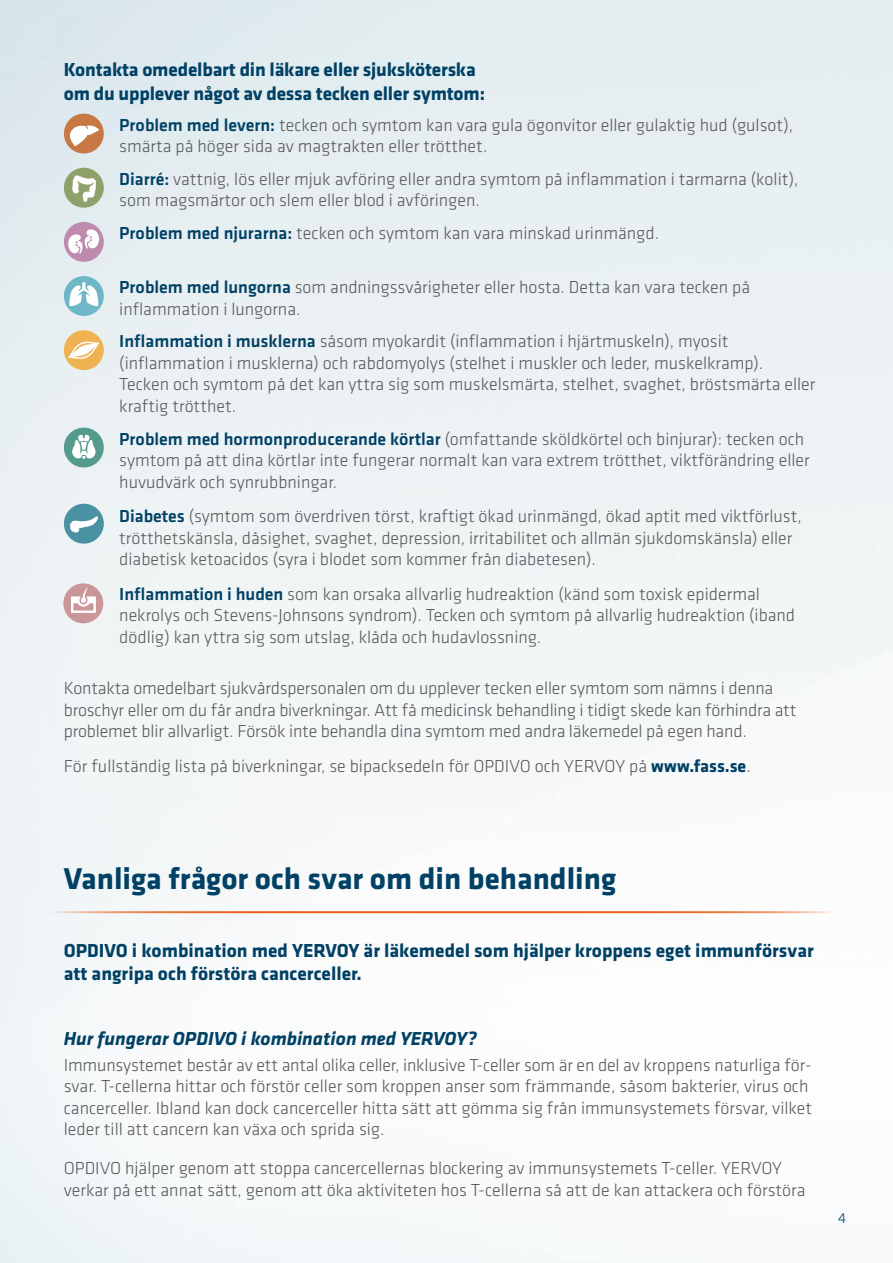
<style>
.page{position:relative;width:893px;height:1263px;background:#fff}
.page>*{position:absolute;margin:0;border:0;box-sizing:border-box;transform-origin:0 0}
.t1{font:700 31.2px "Klavika";color:#004165}
.t2{font:700 19.5px/23.4px "Klavika";color:#004165}
.t3{font:italic 700 19.5px "Klavika";color:#004165}
.t4{font:300 18px/21.6px "Klavika";color:#58585a}
.t5{font:300 15px "Klavika";color:#004165}
.s1{font-weight:500;color:#004165}
.s2{font-weight:700;color:#004165}
</style>
<div class="page">
<img style="left:0;top:0;width:893px;height:1263px">
<div style="left:64px;top:114px;width:40px;height:39px;background:#c77843;border-radius:50%"></div>
<svg style="left:69px;top:125px;width:32px;height:21px"></svg>
<div style="left:64px;top:168px;width:40px;height:40px;background:#90a06b;border-radius:50%"></div>
<svg style="left:72px;top:175px;width:24px;height:27px"></svg>
<div style="left:64px;top:222px;width:40px;height:40px;background:#be8aad;border-radius:50%"></div>
<svg style="left:68px;top:229px;width:32px;height:25px"></svg>
<div style="left:64px;top:276px;width:40px;height:40px;background:#6fb6c6;border-radius:50%"></div>
<svg style="left:69px;top:282px;width:30px;height:25px"></svg>
<div style="left:64px;top:330px;width:40px;height:40px;background:#eeb253;border-radius:50%"></div>
<svg style="left:68px;top:341px;width:31px;height:18px"></svg>
<div style="left:64px;top:428px;width:40px;height:39px;background:#549a8d;border-radius:50%"></div>
<svg style="left:72px;top:435px;width:24px;height:24px"></svg>
<div style="left:64px;top:504px;width:40px;height:40px;background:#4a91a4;border-radius:50%"></div>
<svg style="left:70px;top:516px;width:28px;height:17px"></svg>
<div style="left:64px;top:583px;width:39px;height:40px;background:#c99797;border-radius:50%"></div>
<svg style="left:71px;top:587px;width:25px;height:26px"></svg>
<hr style="left:47px;top:911px;width:784px;height:2px;background:#e95b10">
<p class="t2" style="left:64px;top:57px;width:423px">Kontakta omedelbart din läkare eller sjuksköterska om du upplever något av dessa tecken eller symtom:</p>
<p class="t4" style="left:119px;top:114px;width:675px"><span class="s1">Problem med levern:</span> tecken och symtom kan vara gula ögonvitor eller gulaktig hud (gulsot), smärta på höger sida av magtrakten eller trötthet.</p>
<p class="t4" style="left:119px;top:168px;width:681px"><span class="s1">Diarré:</span> vattnig, lös eller mjuk avföring eller andra symtom på inflammation i tarmarna (kolit), som magsmärtor och slem eller blod i avföringen.</p>
<p class="t4" style="left:119px;top:222px;width:541px"><span class="s1">Problem med njurarna:</span> tecken och symtom kan vara minskad urinmängd.</p>
<p class="t4" style="left:119px;top:276px;width:632px"><span class="s1">Problem med lungorna</span> som andningssvårigheter eller hosta. Detta kan vara tecken på inflammation i lungorna.</p>
<p class="t4" style="left:119px;top:330px;width:698px"><span class="s1">Inflammation i musklerna</span> såsom myokardit (inflammation i hjärtmuskeln), myosit (inflammation i musklerna) och rabdomyolys (stelhet i muskler och leder, muskelkramp).<br>Tecken och symtom på det kan yttra sig som muskelsmärta, stelhet, svaghet, bröstsmärta eller kraftig trötthet.</p>
<p class="t4" style="left:119px;top:428px;width:692px"><span class="s1">Problem med hormonproducerande körtlar</span> (omfattande sköldkörtel och binjurar): tecken och symtom på att dina körtlar inte fungerar normalt kan vara extrem trötthet, viktförändring eller huvudvärk och synrubbningar.</p>
<p class="t4" style="left:119px;top:505px;width:684px"><span class="s1">Diabetes</span> (symtom som överdriven törst, kraftigt ökad urinmängd, ökad aptit med viktförlust, trötthetskänsla, dåsighet, svaghet, depression, irritabilitet och allmän sjukdomskänsla) eller diabetisk ketoacidos (syra i blodet som kommer från diabetesen).</p>
<p class="t4" style="left:119px;top:583px;width:677px"><span class="s1">Inflammation i huden</span> som kan orsaka allvarlig hudreaktion (känd som toxisk epidermal nekrolys och Stevens-Johnsons syndrom). Tecken och symtom på allvarlig hudreaktion (iband dödlig) kan yttra sig som utslag, klåda och hudavlossning.</p>
<p class="t4" style="left:64px;top:677px;width:734px">Kontakta omedelbart sjukvårdspersonalen om du upplever tecken eller symtom som nämns i denna broschyr eller om du får andra biverkningar. Att få medicinsk behandling i tidigt skede kan förhindra att problemet blir allvarligt. Försök inte behandla dina symtom med andra läkemedel på egen hand.</p>
<p class="t4" style="left:64px;top:755px;width:688px">För fullständig lista på biverkningar, se bipacksedeln för OPDIVO och YERVOY på <span class="s2">www.fass.se</span>.</p>
<h1 class="t1" style="left:64px;top:856px;width:554px">Vanliga frågor och svar om din behandling</h1>
<p class="t2" style="left:64px;top:938px;width:751px;line-height:22.5px">OPDIVO i kombination med YERVOY är läkemedel som hjälper kroppens eget immunförsvar att angripa och förstöra cancerceller.</p>
<p class="t3" style="left:64px;top:1024px;width:415px">Hur fungerar OPDIVO i kombination med YERVOY?</p>
<p class="t4" style="left:64px;top:1053px;width:750px">Immunsystemet består av ett antal olika celler, inklusive T-celler som är en del av kroppens naturliga för&shy;svar. T-cellerna hittar och förstör celler som kroppen anser som främmande, såsom bakterier, virus och cancerceller. Ibland kan dock cancerceller hitta sätt att gömma sig från immunsystemets försvar, vilket leder till att cancern kan växa och sprida sig.</p>
<p class="t4" style="left:64px;top:1157px;width:743px">OPDIVO hjälper genom att stoppa cancercellernas blockering av immunsystemets T-celler. YERVOY verkar på ett annat sätt, genom att öka aktiviteten hos T-cellerna så att de kan attackera och förstöra</p>
<p class="t5" style="left:838px;top:1209px;width:10px">4</p>
</div>
